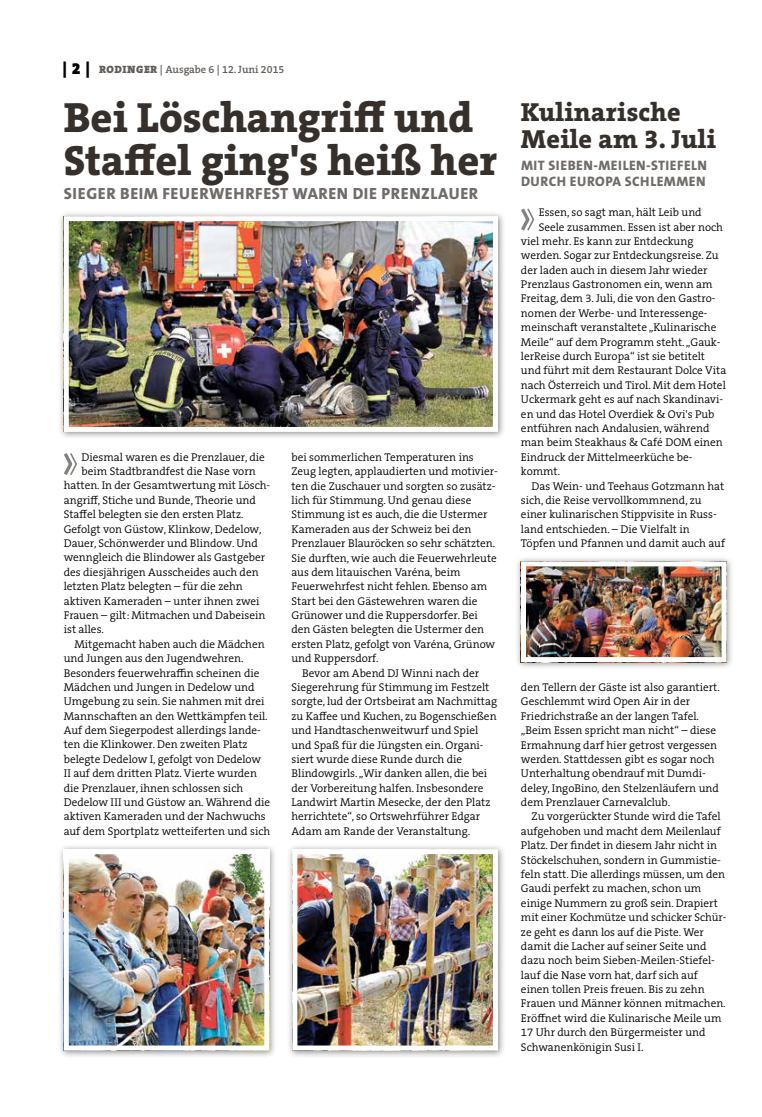
<style>
.page{position:relative;width:762px;height:1117px;background:#fff}
.page>*{position:absolute;margin:0;border:0;box-sizing:border-box;transform-origin:0 0}
.t1{font:800 42.5px/42.5px "The Serif B W8";color:#36302d}
.t2{font:800 26.25px/27.5px "The Serif B W8";letter-spacing:.01em;color:#36302d}
.t3{font:800 16.25px "The Sans B W8";letter-spacing:.035em;color:#716c69}
.t4{font:800 13.75px/16.2px "The Sans B W8";letter-spacing:.035em;color:#716c69}
.t5{font:300 11.25px/14.4px "The Serif B W4";color:#000}
.t6{font:600 10.62px "The Serif B W6";color:#615c58}
.s1{font-family:"The Serif B W9";font-weight:900;font-size:16.25px;color:#000}
.s2{font-family:"The Serif B W9";font-weight:900}
</style>
<div class="page">
<svg style="left:521px;top:208px;width:14px;height:23px"></svg>
<svg style="left:64px;top:453px;width:13px;height:22px"></svg>
<div style="left:58px;top:210px;width:448px;height:230px;background:#000;opacity:.45"></div>
<img style="left:70px;top:222px;width:422px;height:204px">
<div style="left:64px;top:216px;width:434px;height:216px;border:5px solid #fff"></div>
<div style="left:58px;top:843px;width:219px;height:215px;background:#000;opacity:.45"></div>
<img style="left:70px;top:854px;width:193px;height:190px">
<div style="left:64px;top:848px;width:205px;height:202px;border:5px solid #fff"></div>
<div style="left:287px;top:843px;width:219px;height:215px;background:#000;opacity:.45"></div>
<img style="left:298px;top:854px;width:194px;height:190px">
<div style="left:292px;top:848px;width:206px;height:202px;border:5px solid #fff"></div>
<div style="left:515px;top:555px;width:219px;height:114px;background:#000;opacity:.45"></div>
<img style="left:527px;top:567px;width:193px;height:89px">
<div style="left:521px;top:561px;width:205px;height:101px;border:5px solid #fff"></div>
<p class="t6" style="left:63px;top:63px;width:223px"><span class="s1">| 2 |</span> <span class="s2">RODINGER</span> | Ausgabe 6 | 12. Juni 2015</p>
<h1 class="t1" style="left:64px;top:96px;width:435px">Bei Löschangriff und<br>Staffel ging's heiß her</h1>
<h3 class="t3" style="left:64px;top:183px;width:416px">SIEGER BEIM FEUERWEHRFEST WAREN DIE PRENZLAUER</h3>
<p class="t5" style="left:82px;top:449px;width:185px">Diesmal waren es die Prenzlauer, die</p>
<p class="t5" style="left:82px;top:464px;width:176px">beim Stadtbrandfest die Nase vorn</p>
<p class="t5" style="left:64px;top:478px;width:208px">hatten. In der Gesamtwertung mit Lösch-</p>
<p class="t5" style="left:64px;top:493px;width:194px">angriff, Stiche und Bunde, Theorie und</p>
<p class="t5" style="left:64px;top:507px;width:181px">Staffel belegten sie den ersten Platz.</p>
<p class="t5" style="left:64px;top:521px;width:199px">Gefolgt von Güstow, Klinkow, Dedelow,</p>
<p class="t5" style="left:64px;top:536px;width:196px">Dauer, Schönwerder und Blindow. Und</p>
<p class="t5" style="left:64px;top:550px;width:203px">wenngleich die Blindower als Gastgeber</p>
<p class="t5" style="left:64px;top:564px;width:196px">des diesjährigen Ausscheides auch den</p>
<p class="t5" style="left:64px;top:579px;width:181px">letzten Platz belegten – für die zehn</p>
<p class="t5" style="left:64px;top:593px;width:197px">aktiven Kameraden – unter ihnen zwei</p>
<p class="t5" style="left:64px;top:608px;width:203px">Frauen – gilt: Mitmachen und Dabeisein</p>
<p class="t5" style="left:64px;top:622px;width:42px">ist alles.</p>
<p class="t5" style="left:74px;top:636px;width:192px">Mitgemacht haben auch die Mädchen</p>
<p class="t5" style="left:64px;top:651px;width:181px">und Jungen aus den Jugendwehren.</p>
<p class="t5" style="left:64px;top:665px;width:197px">Besonders feuerwehraffin scheinen die</p>
<p class="t5" style="left:64px;top:679px;width:192px">Mädchen und Jungen in Dedelow und</p>
<p class="t5" style="left:64px;top:694px;width:202px">Umgebung zu sein. Sie nahmen mit drei</p>
<p class="t5" style="left:64px;top:708px;width:205px">Mannschaften an den Wettkämpfen teil.</p>
<p class="t5" style="left:64px;top:723px;width:198px">Auf dem Siegerpodest allerdings lande-</p>
<p class="t5" style="left:64px;top:737px;width:185px">ten die Klinkower. Den zweiten Platz</p>
<p class="t5" style="left:64px;top:751px;width:199px">belegte Dedelow I, gefolgt von Dedelow</p>
<p class="t5" style="left:64px;top:766px;width:195px">II auf dem dritten Platz. Vierte wurden</p>
<p class="t5" style="left:64px;top:780px;width:181px">die Prenzlauer, ihnen schlossen sich</p>
<p class="t5" style="left:64px;top:794px;width:208px">Dedelow III und Güstow an. Während die</p>
<p class="t5" style="left:64px;top:809px;width:204px">aktiven Kameraden und der Nachwuchs</p>
<p class="t5" style="left:64px;top:823px;width:208px">auf dem Sportplatz wetteiferten und sich</p>
<p class="t5" style="left:291px;top:449px;width:184px">bei sommerlichen Temperaturen ins</p>
<p class="t5" style="left:291px;top:464px;width:208px">Zeug legten, applaudierten und motivier-</p>
<p class="t5" style="left:291px;top:478px;width:205px">ten die Zuschauer und sorgten so zusätz-</p>
<p class="t5" style="left:291px;top:493px;width:181px">lich für Stimmung. Und genau diese</p>
<p class="t5" style="left:291px;top:507px;width:197px">Stimmung ist es auch, die die Ustermer</p>
<p class="t5" style="left:291px;top:521px;width:181px">Kameraden aus der Schweiz bei den</p>
<p class="t5" style="left:291px;top:536px;width:205px">Prenzlauer Blauröcken so sehr schätzten.</p>
<p class="t5" style="left:291px;top:550px;width:207px">Sie durften, wie auch die Feuerwehrleute</p>
<p class="t5" style="left:291px;top:565px;width:170px">aus dem litauischen Varéna, beim</p>
<p class="t5" style="left:291px;top:579px;width:197px">Feuerwehrfest nicht fehlen. Ebenso am</p>
<p class="t5" style="left:291px;top:593px;width:188px">Start bei den Gästewehren waren die</p>
<p class="t5" style="left:291px;top:608px;width:188px">Grünower und die Ruppersdorfer. Bei</p>
<p class="t5" style="left:291px;top:622px;width:194px">den Gästen belegten die Ustermer den</p>
<p class="t5" style="left:291px;top:636px;width:205px">ersten Platz, gefolgt von Varéna, Grünow</p>
<p class="t5" style="left:291px;top:651px;width:89px">und Ruppersdorf.</p>
<p class="t5" style="left:302px;top:665px;width:178px">Bevor am Abend DJ Winni nach der</p>
<p class="t5" style="left:291px;top:680px;width:199px">Siegerehrung für Stimmung im Festzelt</p>
<p class="t5" style="left:291px;top:694px;width:207px">sorgte, lud der Ortsbeirat am Nachmittag</p>
<p class="t5" style="left:291px;top:708px;width:207px">zu Kaffee und Kuchen, zu Bogenschießen</p>
<p class="t5" style="left:291px;top:723px;width:188px">und Handtaschenweitwurf und Spiel</p>
<p class="t5" style="left:291px;top:737px;width:194px">und Spaß für die Jüngsten ein. Organi-</p>
<p class="t5" style="left:291px;top:751px;width:172px">siert wurde diese Runde durch die</p>
<p class="t5" style="left:291px;top:766px;width:197px">Blindowgirls. „Wir danken allen, die bei</p>
<p class="t5" style="left:291px;top:780px;width:193px">der Vorbereitung halfen. Insbesondere</p>
<p class="t5" style="left:291px;top:795px;width:200px">Landwirt Martin Mesecke, der den Platz</p>
<p class="t5" style="left:291px;top:809px;width:190px">herrichtete“, so Ortswehrführer Edgar</p>
<p class="t5" style="left:291px;top:823px;width:180px">Adam am Rande der Veranstaltung.</p>
<h2 class="t2" style="left:521px;top:98px;width:197px">Kulinarische<br>Meile am 3. Juli</h2>
<p class="t4" style="left:521px;top:157px;width:188px">MIT SIEBEN-MEILEN-STIEFELN<br>DURCH EUROPA SCHLEMMEN</p>
<p class="t5" style="left:539px;top:205px;width:164px">Essen, so sagt man, hält Leib und</p>
<p class="t5" style="left:539px;top:219px;width:186px">Seele zusammen. Essen ist aber noch</p>
<p class="t5" style="left:521px;top:234px;width:174px">viel mehr. Es kann zur Entdeckung</p>
<p class="t5" style="left:521px;top:248px;width:199px">werden. Sogar zur Entdeckungsreise. Zu</p>
<p class="t5" style="left:521px;top:263px;width:188px">der laden auch in diesem Jahr wieder</p>
<p class="t5" style="left:521px;top:277px;width:193px">Prenzlaus Gastronomen ein, wenn am</p>
<p class="t5" style="left:521px;top:291px;width:196px">Freitag, dem 3. Juli, die von den Gastro-</p>
<p class="t5" style="left:521px;top:306px;width:188px">nomen der Werbe- und Interessenge-</p>
<p class="t5" style="left:521px;top:320px;width:197px">meinschaft veranstaltete „Kulinarische</p>
<p class="t5" style="left:521px;top:334px;width:201px">Meile“ auf dem Programm steht. „Gauk-</p>
<p class="t5" style="left:521px;top:349px;width:185px">lerReise durch Europa“ ist sie betitelt</p>
<p class="t5" style="left:521px;top:363px;width:207px">und führt mit dem Restaurant Dolce Vita</p>
<p class="t5" style="left:521px;top:378px;width:206px">nach Österreich und Tirol. Mit dem Hotel</p>
<p class="t5" style="left:521px;top:392px;width:204px">Uckermark geht es auf nach Skandinavi-</p>
<p class="t5" style="left:521px;top:406px;width:195px">en und das Hotel Overdiek &amp; Ovi's Pub</p>
<p class="t5" style="left:521px;top:421px;width:190px">entführen nach Andalusien, während</p>
<p class="t5" style="left:521px;top:435px;width:203px">man beim Steakhaus &amp; Café DOM einen</p>
<p class="t5" style="left:521px;top:449px;width:173px">Eindruck der Mittelmeerküche be-</p>
<p class="t5" style="left:521px;top:464px;width:41px">kommt.</p>
<p class="t5" style="left:531px;top:478px;width:194px">Das Wein- und Teehaus Gotzmann hat</p>
<p class="t5" style="left:521px;top:493px;width:182px">sich, die Reise vervollkommnend, zu</p>
<p class="t5" style="left:521px;top:507px;width:197px">einer kulinarischen Stippvisite in Russ-</p>
<p class="t5" style="left:521px;top:521px;width:170px">land entschieden. – Die Vielfalt in</p>
<p class="t5" style="left:521px;top:536px;width:206px">Töpfen und Pfannen und damit auch auf</p>
<p class="t5" style="left:521px;top:679px;width:200px">den Tellern der Gäste ist also garantiert.<br>Geschlemmt wird Open Air in der Friedrichstraße an der langen Tafel. „Beim Essen spricht man nicht“ – diese Ermahnung darf hier getrost vergessen werden. Stattdessen gibt es sogar noch Unterhaltung obendrauf mit Dumdi&shy;deley, IngoBino, den Stelzenläufern und dem Prenzlauer Carnevalclub.</p>
<p class="t5" style="left:521px;top:809px;width:207px;text-indent:11px">Zu vorgerückter Stunde wird die Tafel aufgehoben und macht dem Meilenlauf Platz. Der findet in diesem Jahr nicht in Stöckelschuhen, sondern in Gummistie&shy;feln statt. Die allerdings müssen, um den Gaudi perfekt zu machen, schon um einige Nummern zu groß sein. Drapiert mit einer Kochmütze und schicker Schür&shy;ze geht es dann los auf die Piste. Wer damit die Lacher auf seiner Seite und dazu noch beim Sieben-Meilen-Stiefel&shy;lauf die Nase vorn hat, darf sich auf einen tollen Preis freuen. Bis zu zehn Frauen und Männer können mitmachen.<br>Eröffnet wird die Kulinarische Meile um 17 Uhr durch den Bürgermeister und Schwanenkönigin Susi I.</p>
</div>
